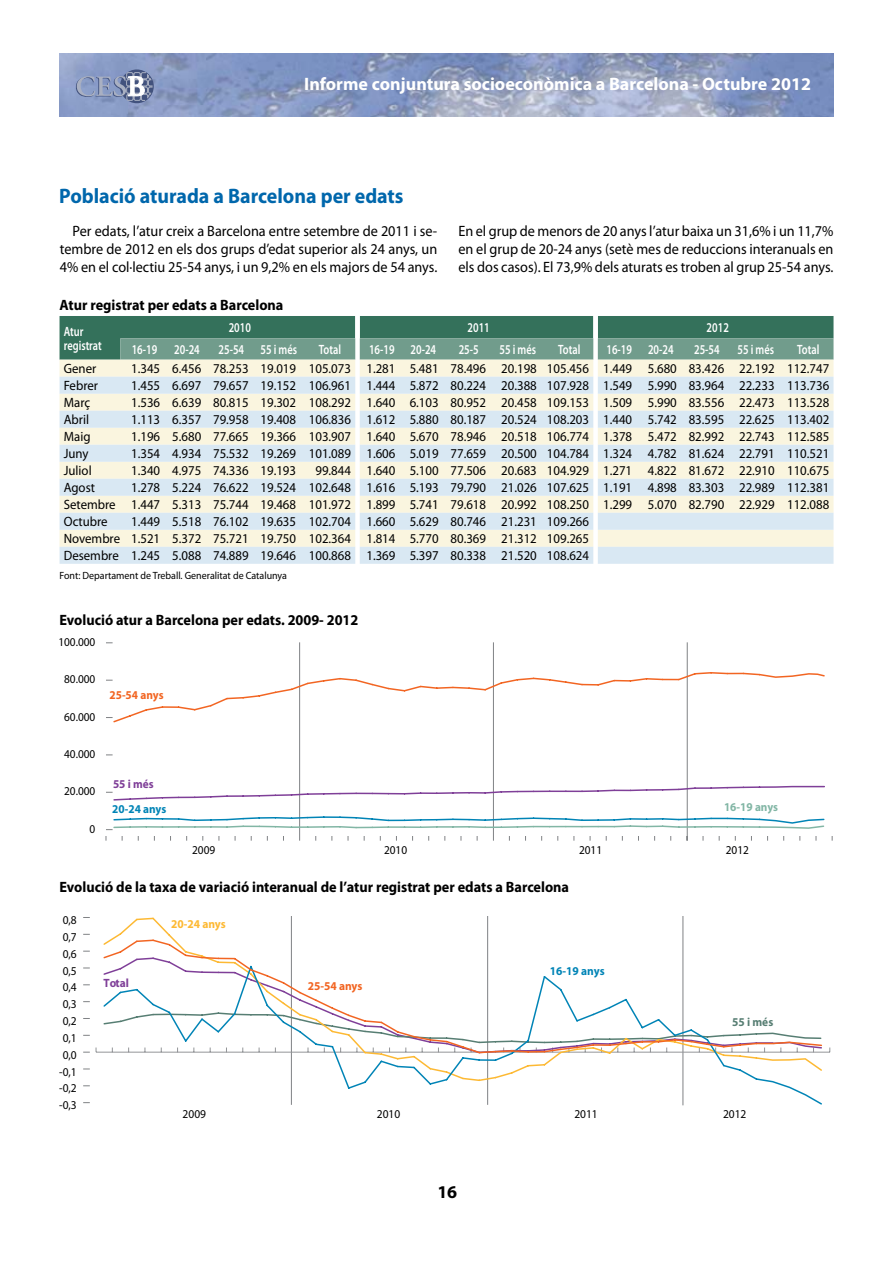
<style>
.page{position:relative;width:893px;height:1263px;background:#fff}
.page>*{position:absolute;margin:0;border:0;box-sizing:border-box;transform-origin:0 0}
.t1{font:700 21px "Myriad Pro";color:#0067ac;scale:.95 1}
.t2{font:700 18px "Myriad Pro";color:#fff}
.t3{font:700 18px "Myriad Pro";color:#000}
.t4{font:15px/18px "Myriad Pro";color:#000;text-align:justify;scale:.95 1}
.t5{font:700 15px "Myriad Pro";color:#000;scale:.95 1}
.t6{font:13.5px/17px "Myriad Pro";color:#000;text-align:justify;scale:.95 1}
.t7{font:600 13.5px/13.5px "Myriad Pro";color:#fff;scale:.77 1}
.t8{font:12px "Myriad Pro";color:#000;scale:.95 1}
.t9{font:12px "Myriad Pro";color:#000;scale:.94 1}
.t10{font:700 12px "Myriad Pro";color:#f26522;scale:.94 1}
.t11{font:700 12px "Myriad Pro";color:#0084b6;scale:.94 1}
.t12{font:700 12px "Myriad Pro";color:#82b6a5;scale:.94 1}
.t13{font:700 12px "Myriad Pro";color:#f26522;scale:.95 1}
.t14{font:700 12px "Myriad Pro";color:#fdb933;scale:.95 1}
.t15{font:700 12px "Myriad Pro";color:#0084b6;scale:.95 1}
.t16{font:700 12px "Myriad Pro";color:#7f3f98;scale:.94 1}
.t17{font:700 12px "Myriad Pro";color:#577e73;scale:.95 1}
.t18{font:700 12px "Myriad Pro";color:#7f3f98;scale:.95 1}
.t19{font:10.5px "Myriad Pro";color:#000;scale:.95 1}
</style>
<div class="page">
<img style="left:60px;top:53px;width:773px;height:63px">
<svg style="left:120px;top:69px;width:34px;height:34px"></svg>
<svg style="left:76px;top:72px;width:77px;height:29px;background:#8b99ba"></svg>
<svg style="left:60px;top:316px;width:773px;height:44px;background:#548774"></svg>
<svg style="left:60px;top:360px;width:773px;height:17px;background:#f9f4e0"></svg>
<svg style="left:60px;top:377px;width:773px;height:187px;background:#e8eeea"></svg>
<hr style="left:299px;top:642px;width:1px;height:199px;background:#808285">
<hr style="left:493px;top:642px;width:1px;height:199px;background:#808285">
<hr style="left:687px;top:642px;width:1px;height:199px;background:#808285">
<svg style="left:106px;top:785px;width:719px;height:16px"></svg>
<svg style="left:106px;top:671px;width:719px;height:53px"></svg>
<svg style="left:106px;top:815px;width:719px;height:15px"></svg>
<hr style="left:96px;top:1052px;width:734px;height:1px;background:#939598">
<svg style="left:290px;top:1054px;width:532px;height:52px"></svg>
<svg style="left:102px;top:938px;width:721px;height:116px"></svg>
<h2 class="t2" style="left:304px;top:72px;width:508px">Informe conjuntura socioeconòmica a Barcelona - Octubre 2012</h2>
<h1 class="t1" style="left:59px;top:182px;width:364px">Població aturada a Barcelona per edats</h1>
<p class="t4" style="left:60px;top:221px;width:399px;text-indent:13px">Per edats, l’atur creix a Barcelona entre setembre de 2011 i se&shy;tembre de 2012 en els dos grups d’edat superior als 24 anys, un 4% en el col·lectiu 25-54 anys, i un 9,2% en els majors de 54 anys.</p>
<p class="t4" style="left:458px;top:222px;width:396px">En el grup de menors de 20 anys l’atur baixa un 31,6% i un 11,7% en el grup de 20-24 anys (setè mes de reduccions interanuals en els dos casos). El 73,9% dels aturats es troben al grup 25-54 anys.</p>
<p class="t5" style="left:60px;top:295px;width:237px">Atur registrat per edats a Barcelona</p>
<p class="t7" style="left:64px;top:324px;width:51px">Atur registrat</p>
<p class="t7" style="left:229px;top:321px;width:30px">2010</p>
<p class="t7" style="left:467px;top:321px;width:30px">2011</p>
<p class="t7" style="left:707px;top:321px;width:30px">2012</p>
<p class="t7" style="left:132px;top:342px;width:35px">16-19</p>
<p class="t7" style="left:174px;top:342px;width:35px">20-24</p>
<p class="t7" style="left:219px;top:342px;width:103px">25-54 55 i més</p>
<p class="t7" style="left:319px;top:342px;width:30px">Total</p>
<p class="t7" style="left:369px;top:342px;width:89px">16-19 20-24</p>
<p class="t7" style="left:459px;top:342px;width:27px">25-5</p>
<p class="t7" style="left:499px;top:342px;width:49px">55 i més</p>
<p class="t7" style="left:558px;top:342px;width:30px">Total</p>
<p class="t7" style="left:606px;top:342px;width:89px">16-19 20-24</p>
<p class="t7" style="left:694px;top:342px;width:35px">25-54</p>
<p class="t7" style="left:737px;top:342px;width:49px">55 i més</p>
<p class="t7" style="left:797px;top:342px;width:30px">Total</p>
<p class="t6" style="left:64px;top:360px;width:36px">Gener</p>
<p class="t6" style="left:131px;top:360px;width:736px">1.345 6.456 78.253 19.019 105.073 1.281 5.481 78.496 20.198 105.456 1.449 5.680 83.426 22.192 112.747</p>
<p class="t6" style="left:64px;top:377px;width:38px">Febrer</p>
<p class="t6" style="left:131px;top:377px;width:736px">1.455 6.697 79.657 19.152 106.961 1.444 5.872 80.224 20.388 107.928 1.549 5.990 83.964 22.233 113.736</p>
<p class="t6" style="left:64px;top:394px;width:29px">Març</p>
<p class="t6" style="left:131px;top:394px;width:736px">1.536 6.639 80.815 19.302 108.292 1.640 6.103 80.952 20.458 109.153 1.509 5.990 83.556 22.473 113.528</p>
<p class="t6" style="left:64px;top:411px;width:28px">Abril</p>
<p class="t6" style="left:131px;top:411px;width:736px">1.113 6.357 79.958 19.408 106.836 1.612 5.880 80.187 20.524 108.203 1.440 5.742 83.595 22.625 113.402</p>
<p class="t6" style="left:64px;top:428px;width:30px">Maig</p>
<p class="t6" style="left:131px;top:428px;width:736px">1.196 5.680 77.665 19.366 103.907 1.640 5.670 78.946 20.518 106.774 1.378 5.472 82.992 22.743 112.585</p>
<p class="t6" style="left:64px;top:445px;width:28px">Juny</p>
<p class="t6" style="left:131px;top:445px;width:736px">1.354 4.934 75.532 19.269 101.089 1.606 5.019 77.659 20.500 104.784 1.324 4.782 81.624 22.791 110.521</p>
<p class="t6" style="left:64px;top:462px;width:31px">Juliol</p>
<p class="t6" style="left:131px;top:462px;width:175px">1.340 4.975 74.336 19.193</p>
<p class="t6" style="left:315px;top:462px;width:542px">99.844 1.640 5.100 77.506 20.683 104.929 1.271 4.822 81.672 22.910 110.675</p>
<p class="t6" style="left:64px;top:479px;width:34px">Agost</p>
<p class="t6" style="left:64px;top:479px;width:807px;text-indent:67px">1.278 5.224 76.622 19.524 102.648 1.616 5.193 79.790 21.026 107.625 1.191 4.898 83.303 22.989 112.381<br>Setembre 1.447 5.313 75.744 19.468 101.972 1.899 5.741 79.618 20.992 108.250 1.299 5.070 82.790 22.929 112.088<br>Octubre</p>
<p class="t6" style="left:64px;top:513px;width:554px;text-indent:67px">1.449 5.518 76.102 19.635 102.704 1.660 5.629 80.746 21.231 109.266<br>Novembre 1.521 5.372 75.721 19.750 102.364 1.814 5.770 80.369 21.312 109.265<br>Desembre 1.245 5.088 74.889 19.646 100.868 1.369 5.397 80.338 21.520 108.624</p>
<p class="t19" style="left:60px;top:569px;width:241px">Font: Departament de Treball. Generalitat de Catalunya</p>
<p class="t5" style="left:60px;top:610px;width:316px">Evolució atur a Barcelona per edats. 2009- 2012</p>
<p class="t9" style="left:58px;top:634px;width:41px">100.000</p>
<p class="t9" style="left:64px;top:672px;width:35px">80.000</p>
<p class="t9" style="left:64px;top:709px;width:35px">60.000</p>
<p class="t9" style="left:64px;top:746px;width:35px">40.000</p>
<p class="t9" style="left:64px;top:784px;width:35px">20.000</p>
<p class="t9" style="left:90px;top:821px;width:8px">0</p>
<p class="t10" style="left:110px;top:687px;width:59px">25-54 anys</p>
<p class="t16" style="left:113px;top:776px;width:45px">55 i més</p>
<p class="t11" style="left:112px;top:801px;width:59px">20-24 anys</p>
<p class="t12" style="left:724px;top:799px;width:59px">16-19 anys</p>
<p class="t9" style="left:192px;top:843px;width:26px">2009</p>
<p class="t9" style="left:384px;top:843px;width:26px">2010</p>
<p class="t9" style="left:579px;top:843px;width:26px">2011</p>
<p class="t9" style="left:726px;top:843px;width:26px">2012</p>
<p class="t5" style="left:60px;top:877px;width:538px">Evolució de la taxa de variació interanual de l’atur registrat per edats a Barcelona</p>
<p class="t8" style="left:63px;top:913px;width:16px">0,8</p>
<p class="t8" style="left:63px;top:929px;width:16px">0,7</p>
<p class="t8" style="left:63px;top:946px;width:16px">0,6</p>
<p class="t8" style="left:63px;top:963px;width:16px">0,5</p>
<p class="t8" style="left:63px;top:980px;width:16px">0,4</p>
<p class="t8" style="left:63px;top:997px;width:16px">0,3</p>
<p class="t8" style="left:63px;top:1013px;width:16px">0,2</p>
<p class="t8" style="left:63px;top:1030px;width:16px">0,1</p>
<p class="t8" style="left:63px;top:1047px;width:16px">0,0</p>
<p class="t8" style="left:59px;top:1064px;width:20px">-0,1</p>
<p class="t8" style="left:59px;top:1081px;width:20px">-0,2</p>
<p class="t8" style="left:59px;top:1098px;width:20px">-0,3</p>
<p class="t18" style="left:104px;top:975px;width:28px">Total</p>
<p class="t14" style="left:171px;top:916px;width:59px">20-24 anys</p>
<p class="t13" style="left:308px;top:978px;width:59px">25-54 anys</p>
<p class="t15" style="left:550px;top:963px;width:59px">16-19 anys</p>
<p class="t17" style="left:732px;top:1014px;width:45px">55 i més</p>
<p class="t8" style="left:183px;top:1107px;width:26px">2009</p>
<p class="t8" style="left:377px;top:1107px;width:26px">2010</p>
<p class="t8" style="left:574px;top:1107px;width:26px">2011</p>
<p class="t8" style="left:723px;top:1107px;width:26px">2012</p>
<h2 class="t3" style="left:437px;top:1180px;width:21px">16</h2>
</div>
